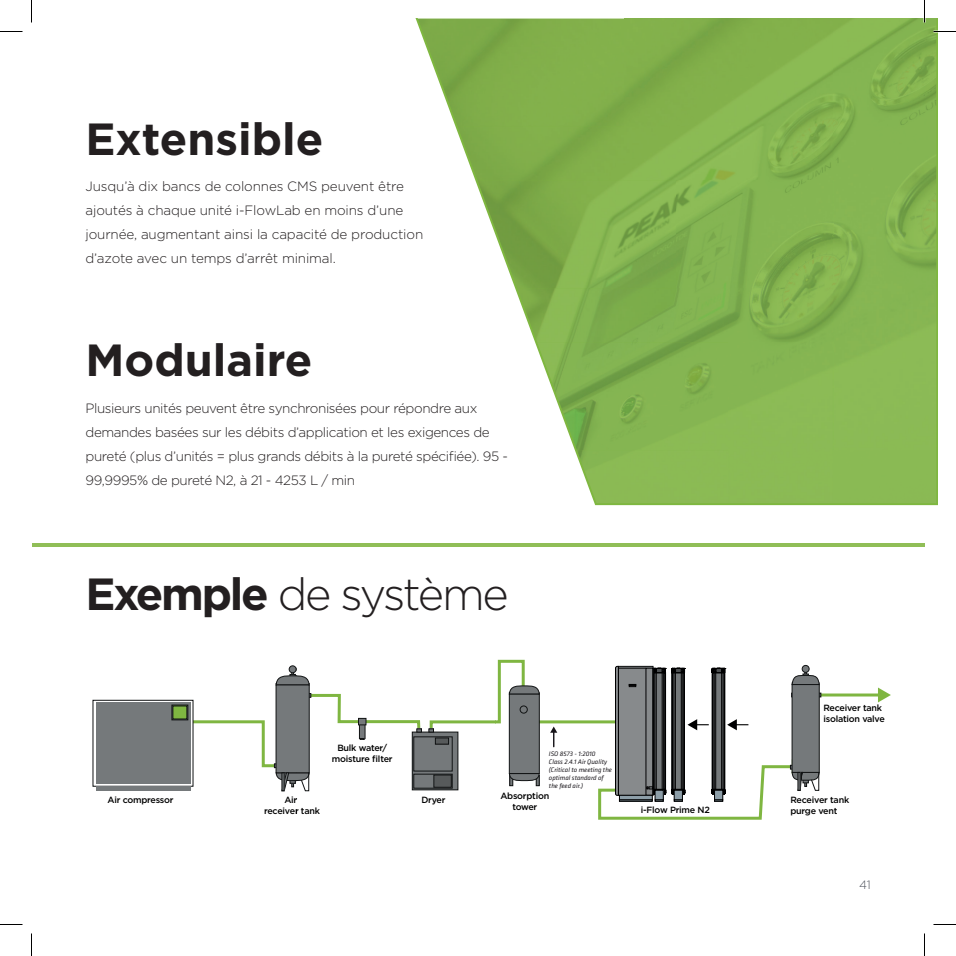
<style>
.page{position:relative;width:956px;height:956px;background:#fff}
.page>*{position:absolute;margin:0;border:0;box-sizing:border-box;transform-origin:0 0}
.t1{font:700 45px "Gotham";color:#231f20}
.t2{font:300 45px "Gotham";letter-spacing:-.06em;color:#231f20}
.t3{font:300 13.5px/24px "Gotham";letter-spacing:-.03em;color:#231f20}
.t4{font:300 13.5px/24px "Gotham";letter-spacing:-.01em;color:#231f20}
.t5{font:300 12px "Gotham";color:#4f535c}
.t6{font:500 9px/10.8px "Gotham";letter-spacing:-.025em;color:#000001;text-align:center}
.t7{font:italic 6.75px/8.1px "Klavika";color:#171419}
.s1{font-weight:700}
</style>
<div class="page">
<hr style="left:32px;top:544px;width:892px;height:3px;background:#90be57">
<svg style="left:416px;top:19px;width:521px;height:487px"></svg>
<div style="left:93px;top:700px;width:100px;height:86px;border:1px solid #111314"></div>
<div style="left:96px;top:703px;width:94px;height:81px;background:#75797b"></div>
<div style="left:96px;top:786px;width:94px;height:5px;background:#75797b"></div>
<div style="left:173px;top:706px;width:14px;height:13px;background:#7fb641"></div>
<div style="left:172px;top:705px;width:16px;height:15px;border:1px solid #111314"></div>
<hr style="left:534px;top:720px;width:82px;height:3px;background:#7fb641">
<hr style="left:804px;top:693px;width:76px;height:3px;background:#7fb641">
<svg style="left:878px;top:687px;width:13px;height:15px"></svg>
<div style="left:802px;top:665px;width:7px;height:8px;border:1px solid #111314;border-radius:50%"></div>
<div style="left:791px;top:693px;width:30px;height:4px;border:1px solid #111314"></div>
<svg style="left:190px;top:659px;width:350px;height:132px"></svg>
<div style="left:520px;top:706px;width:7px;height:7px;background:#75797b;border-radius:50%"></div>
<div style="left:520px;top:706px;width:7px;height:7px;border:1px solid #111314;border-radius:50%"></div>
<svg style="left:550px;top:726px;width:7px;height:21px"></svg>
<svg style="left:597px;top:666px;width:223px;height:154px"></svg>
<hr style="left:923px;top:0;width:2px;height:23px;background:#fff">
<svg style="left:0;top:31px;width:22px;height:1px"></svg>
<svg style="left:933px;top:31px;width:23px;height:1px"></svg>
<svg style="left:0;top:924px;width:22px;height:1px"></svg>
<svg style="left:933px;top:924px;width:23px;height:1px"></svg>
<svg style="left:31px;top:0;width:1px;height:23px"></svg>
<svg style="left:31px;top:933px;width:1px;height:23px"></svg>
<svg style="left:924px;top:0;width:1px;height:23px"></svg>
<svg style="left:924px;top:933px;width:1px;height:23px"></svg>
<h1 class="t1" style="left:86px;top:109px;width:239px">Extensible</h1>
<p class="t4" style="left:86px;top:174px;width:339px">Jusqu’à dix bancs de colonnes CMS peuvent être ajoutés à chaque unité i-FlowLab en moins d’une journée, augmentant ainsi la capacité de production d’azote avec un temps d’arrêt minimal.</p>
<h1 class="t1" style="left:86px;top:331px;width:228px">Modulaire</h1>
<p class="t3" style="left:86px;top:396px;width:424px">Plusieurs unités peuvent être synchronisées pour répondre aux demandes basées sur les débits d’application et les exigences de pureté (plus d’unités = plus grands débits à la pureté spécifiée). 95 - 99,9995% de pureté N2, à 21 - 4253 L / min</p>
<h1 class="t2" style="left:86px;top:565px;width:425px"><span class="s1">Exemple</span> de système</h1>
<p class="t6" style="left:332px;top:742px;width:62px">Bulk water/ moisture filter</p>
<p class="t6" style="left:108px;top:794px;width:68px">Air compressor</p>
<p class="t6" style="left:264px;top:794px;width:57px">Air<br>receiver tank</p>
<p class="t6" style="left:421px;top:794px;width:26px">Dryer</p>
<p class="t7" style="left:549px;top:749px;width:65px">ISO 8573 - 1:2010<br>Class 2.4.1 Air Quality (Critical to meeting the optimal standard of the feed air.)</p>
<p class="t6" style="left:500px;top:791px;width:50px">Absorption tower</p>
<p class="t6" style="left:823px;top:702px;width:63px;text-align:left">Receiver tank isolation valve</p>
<p class="t6" style="left:641px;top:804px;width:71px">i-Flow Prime N2</p>
<p class="t6" style="left:790px;top:794px;width:60px;text-align:left">Receiver tank purge vent</p>
<p class="t5" style="left:859px;top:877px;width:13px">41</p>
</div>
